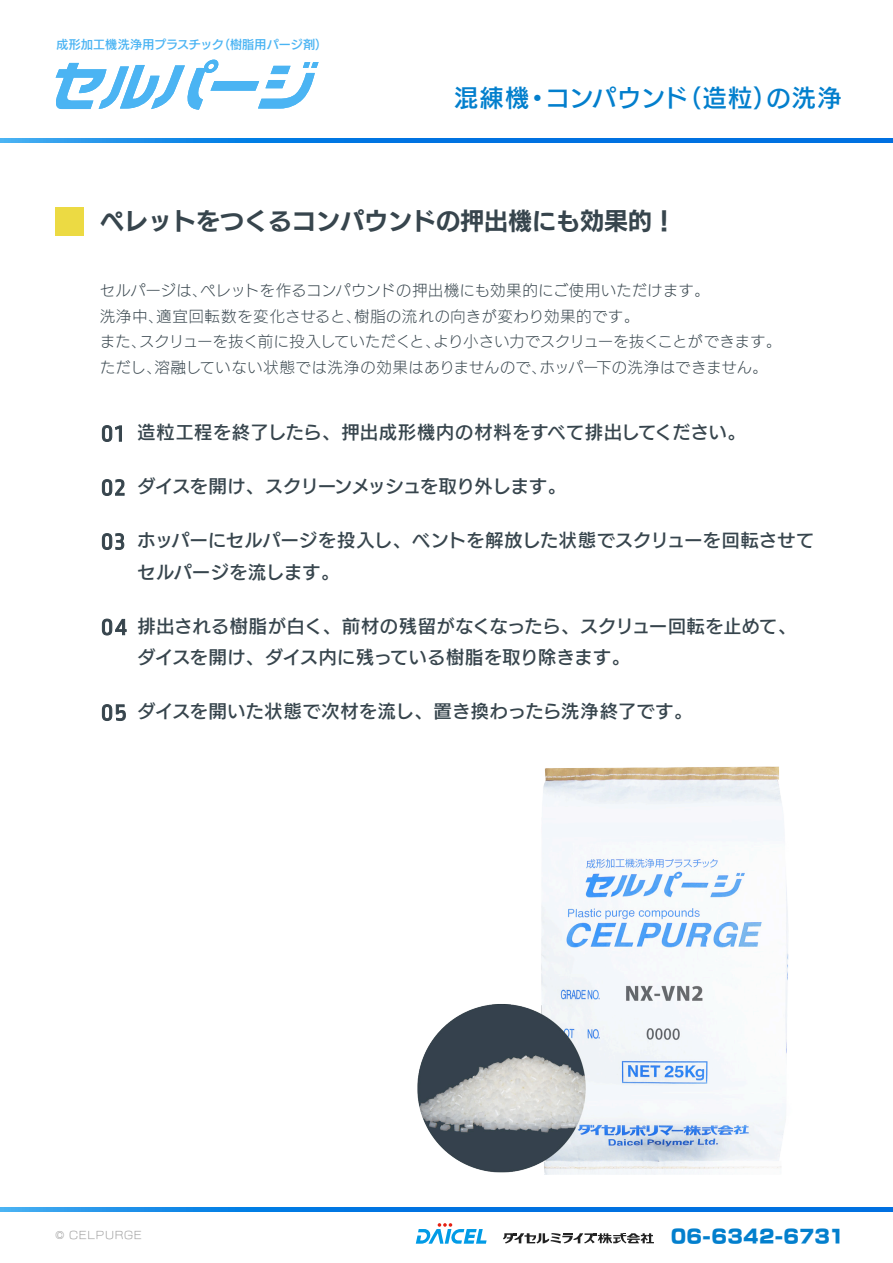
<style>
.page{position:relative;width:893px;height:1263px;background:#fff}
.page>*{position:absolute;margin:0;border:0;box-sizing:border-box;transform-origin:0 0}
.t1{font:24px "New Rodin Pro N B";color:#37454d}
.t2{font:24px "New Rodin Pro N DB";letter-spacing:.045em;color:#037fcd}
.t3{font:18px/31.5px "New Rodin Pro N DB";letter-spacing:.02em;color:#37454d}
.t4{font:18px "New Rodin Pro N DB";letter-spacing:.04em;color:#37454d}
.t5{font:18px "New Rodin Pro N DB";letter-spacing:-.02em;color:#37454d}
.t6{font:18px "New Rodin Pro N UB";letter-spacing:.045em;color:#037fcd}
.t7{font:15px/25.5px "New Rodin Pro N L";letter-spacing:.035em;color:#37454d}
.t8{font:12px "New Rodin Pro N DB";letter-spacing:.005em;color:#4bb4f3}
.t9{font:10.5px "New Rodin Pro N L";letter-spacing:.07em;color:#979797}
</style>
<div class="page">
<svg style="left:102px;top:425px;width:20px;height:17px"></svg>
<svg style="left:102px;top:479px;width:23px;height:17px"></svg>
<svg style="left:102px;top:533px;width:22px;height:17px"></svg>
<svg style="left:102px;top:619px;width:25px;height:16px"></svg>
<svg style="left:102px;top:704px;width:24px;height:17px"></svg>
<div style="left:56px;top:207px;width:28px;height:29px;background:#ecda43"></div>
<img style="left:418px;top:767px;width:371px;height:407px">
<svg style="left:55px;top:60px;width:264px;height:50px"></svg>
<svg style="left:0;top:138px;width:893px;height:4px;background:#097ce4"></svg>
<svg style="left:0;top:1207px;width:893px;height:5px;background:#097ce4"></svg>
<svg style="left:416px;top:1223px;width:71px;height:21px"></svg>
<svg style="left:503px;top:1233px;width:151px;height:10px"></svg>
<p class="t8" style="left:56px;top:34px;width:272px">成形加工機洗浄用プラスチック（樹脂用パージ剤）</p>
<h1 class="t2" style="left:454px;top:77px;width:389px">混練機・コンパウンド（造粒）の洗浄</h1>
<h1 class="t1" style="left:100px;top:200px;width:577px">ペレットをつくるコンパウンドの押出機にも効果的！</h1>
<p class="t7" style="left:100px;top:276px;width:683px">セルパージは、ペレットを作るコンパウンドの押出機にも効果的にご使用いただけます。<br>洗浄中、適宜回転数を変化させると、樹脂の流れの向きが変わり効果的です。<br>また、スクリューを抜く前に投入していただくと、より小さい力でスクリューを抜くことができます。ただし、溶融していない状態では洗浄の効果はありませんので、ホッパー下の洗浄はできません。</p>
<p class="t4" style="left:137px;top:417px;width:610px">造粒工程を終了したら、押出成形機内の材料をすべて排出してください。</p>
<p class="t5" style="left:137px;top:471px;width:430px">ダイスを開け、スクリーンメッシュを取り外します。</p>
<p class="t3" style="left:137px;top:523px;width:678px">ホッパーにセルパージを投入し、ベントを解放した状態でスクリューを回転させてセルパージを流します。</p>
<p class="t3" style="left:137px;top:609px;width:660px">排出される樹脂が白く、前材の残留がなくなったら、スクリュー回転を止めて、ダイスを開け、ダイス内に残っている樹脂を取り除きます。</p>
<p class="t3" style="left:137px;top:694px;width:556px">ダイスを開いた状態で次材を流し、置き換わったら洗浄終了です。</p>
<p class="t9" style="left:56px;top:1226px;width:87px">© CELPURGE</p>
<p class="t6" style="left:671px;top:1221px;width:175px">06-6342-6731</p>
</div>
